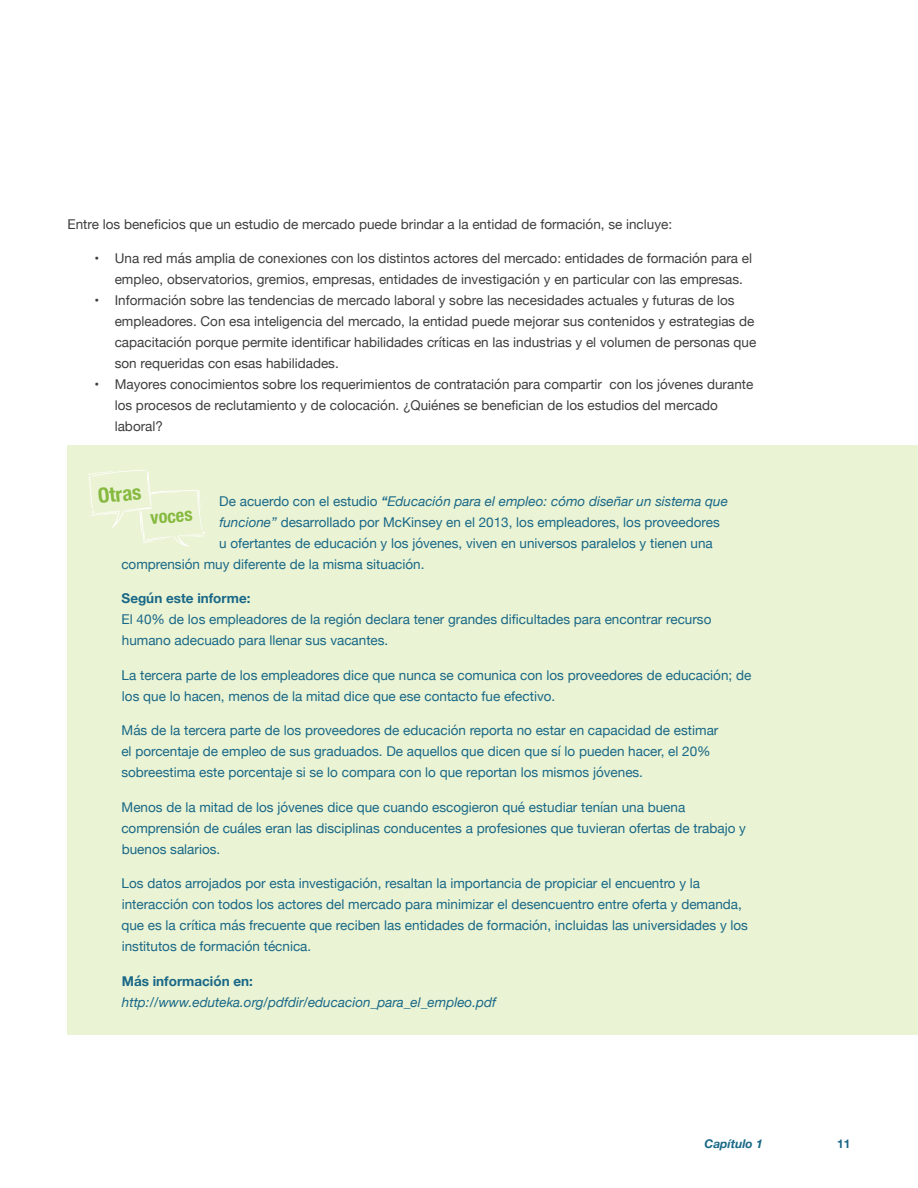
<style>
.page{position:relative;width:918px;height:1188px;background:#fff}
.page>*{position:absolute;margin:0;border:0;box-sizing:border-box;transform-origin:0 0}
.t1{font:700 condensed 20.55px "Helvetica Neue";color:#86b93f}
.t2{font:700 condensed 18.45px "Helvetica Neue";color:#86b93f}
.t3{font:13.5px/21px "Helvetica Neue";color:#196887}
.t4{font:13.5px/21px "Helvetica Neue";color:#3e3e3f}
.t5{font:italic 13.5px "Helvetica Neue";color:#196887}
.t6{font:700 13.5px "Helvetica Neue";color:#196887}
.t7{font:italic 700 12px "Helvetica Neue";color:#196887}
.t8{font:700 12px "Helvetica Neue";color:#196887}
.s1{font-style:normal}
.s2{font-weight:500}
.s3{font-style:italic}
</style>
<div class="page">
<div style="left:68px;top:445px;width:850px;height:589px;background:#eaf3d4"></div>
<svg style="left:88px;top:470px;width:117px;height:77px"></svg>
<p class="t4" style="left:68px;top:214px;width:606px">Entre los beneficios que un estudio de mercado puede brindar a la entidad de formación, se incluye:</p>
<p class="t4" style="left:115px;top:249px;width:639px;text-indent:-20px">• Una red más amplia de conexiones con los distintos actores del mercado: entidades de formación para el empleo, observatorios, gremios, empresas, entidades de investigación y en particular con las empresas.</p>
<p class="t4" style="left:115px;top:291px;width:643px;text-indent:-20px">• Información sobre las tendencias de mercado laboral y sobre las necesidades actuales y futuras de los empleadores. Con esa inteligencia del mercado, la entidad puede mejorar sus contenidos y estrategias de capacitación porque permite identificar habilidades críticas en las industrias y el volumen de personas que son requeridas con esas habilidades.</p>
<p class="t4" style="left:115px;top:375px;width:640px;text-indent:-20px">• Mayores conocimientos sobre los requerimientos de contratación para compartir con los jóvenes durante los procesos de reclutamiento y de colocación. ¿Quiénes se benefician de los estudios del mercado laboral?</p>
<h1 class="t1" style="left:96px;top:479px;width:45px;rotate:-6deg">Otras</h1>
<p class="t5" style="left:219px;top:491px;width:510px"><span class="s1">De acuerdo con el estudio</span> <span class="s2">“</span>Educación para el empleo: cómo diseñar un sistema que</p>
<p class="t3" style="left:219px;top:512px;width:502px"><span class="s3">funcione”</span> desarrollado por McKinsey en el 2013, los empleadores, los proveedores</p>
<p class="t3" style="left:219px;top:533px;width:495px">u ofertantes de educación y los jóvenes, viven en universos paralelos y tienen una</p>
<p class="t3" style="left:121px;top:554px;width:305px">comprensión muy diferente de la misma situación.</p>
<p class="t6" style="left:122px;top:588px;width:130px">Según este informe:</p>
<p class="t3" style="left:122px;top:610px;width:591px">El 40% de los empleadores de la región declara tener grandes dificultades para encontrar recurso humano adecuado para llenar sus vacantes.</p>
<p class="t3" style="left:122px;top:665px;width:631px">La tercera parte de los empleadores dice que nunca se comunica con los proveedores de educación; de los que lo hacen, menos de la mitad dice que ese contacto fue efectivo.</p>
<p class="t3" style="left:121px;top:721px;width:599px">Más de la tercera parte de los proveedores de educación reporta no estar en capacidad de estimar el porcentaje de empleo de sus graduados. De aquellos que dicen que sí lo pueden hacer, el 20% sobreestima este porcentaje si se lo compara con lo que reportan los mismos jóvenes.</p>
<p class="t3" style="left:121px;top:797px;width:626px">Menos de la mitad de los jóvenes dice que cuando escogieron qué estudiar tenían una buena comprensión de cuáles eran las disciplinas conducentes a profesiones que tuvieran ofertas de trabajo y buenos salarios.</p>
<p class="t3" style="left:121px;top:874px;width:628px">Los datos arrojados por esta investigación, resaltan la importancia de propiciar el encuentro y la interacción con todos los actores del mercado para minimizar el desencuentro entre oferta y demanda, que es la crítica más frecuente que reciben las entidades de formación, incluidas las universidades y los institutos de formación técnica.</p>
<p class="t6" style="left:122px;top:970px;width:133px">Más información en:</p>
<p class="t5" style="left:122px;top:992px;width:376px">http://www.eduteka.org/pdfdir/educacion_para_el_empleo.pdf</p>
<h2 class="t2" style="left:149px;top:502px;width:44px;rotate:-4deg">voces</h2>
<p class="t7" style="left:705px;top:1134px;width:60px">Capítulo 1</p>
<p class="t8" style="left:837px;top:1134px;width:15px">11</p>
</div>
